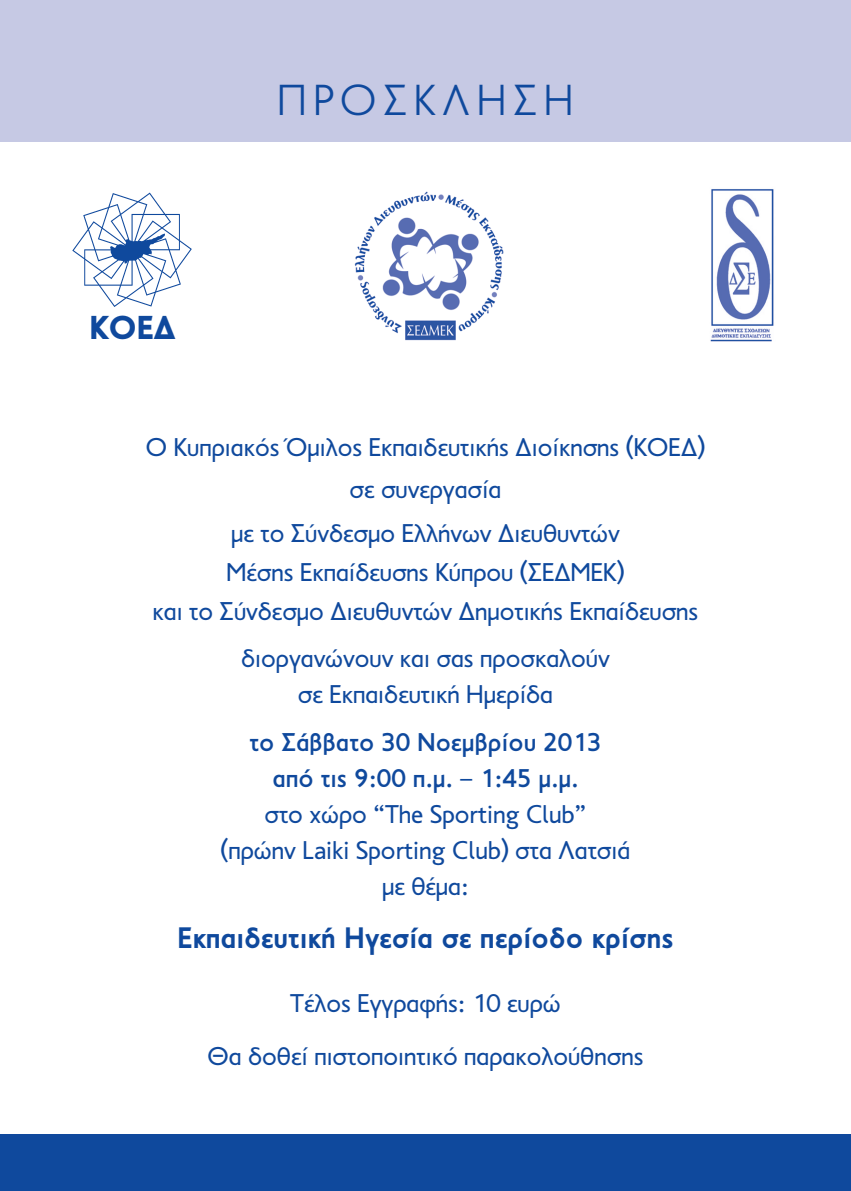
<style>
.page{position:relative;width:851px;height:1191px;background:#fff}
.page>*{position:absolute;margin:0;border:0;box-sizing:border-box;transform-origin:0 0}
.t1{font:300 44px "PF Transport";letter-spacing:.15em;color:#0f499d}
.t2{font:900 33.4px "PF Transport";color:#0f499d}
.t3{font:700 30px "PF Transport";color:#0f499d}
.t4{font:26px/36px "PF Transport";color:#0f499d;text-align:center}
.t5{font:500 26px/36px "PF Transport";color:#0f499d;text-align:center}
</style>
<div class="page">
<div style="left:0;top:0;width:850px;height:142px;background:#c6c9e4"></div>
<img style="left:354px;top:191px;width:150px;height:150px">
<img style="left:72px;top:192px;width:120px;height:115px">
<div style="left:0;top:1134px;width:850px;height:57px;background:#0f499d"></div>
<img style="left:710px;top:189px;width:64px;height:153px">
<p class="t2" style="left:90px;top:308px;width:88px">ΚΟΕΔ</p>
<h1 class="t1" style="left:277px;top:75px;width:298px">ΠΡΟΣΚΛΗΣΗ</h1>
<p class="t4" style="left:146px;top:429px;width:560px;line-height:41.6px">Ο Κυπριακός Όμιλος Εκπαιδευτικής Διοίκησης (ΚΟΕΔ) σε συνεργασία</p>
<p class="t4" style="left:152px;top:517px;width:547px;line-height:38.8px">με το Σύνδεσμο Eλλήνων Διευθυντών<br>Μέσης Εκπαίδευσης Κύπρου (ΣΕΔΜΕΚ)<br>και το Σύνδεσμο Διευθυντών Δημοτικής Εκπαίδευσης</p>
<p class="t4" style="left:241px;top:643px;width:370px">διοργανώνουν και σας προσκαλούν σε Εκπαιδευτική Ημερίδα</p>
<p class="t5" style="left:249px;top:724px;width:353px">το Σάββατο 30 Νοεμβρίου 2013 από τις 9:00 π.μ. – 1:45 μ.μ.</p>
<p class="t4" style="left:220px;top:799px;width:411px">στο χώρο “The Sporting Club”<br>(πρώην Laiki Sporting Club) στα Λατσιά με θέμα:</p>
<p class="t3" style="left:177px;top:920px;width:497px">Εκπαιδευτική Ηγεσία σε περίοδο κρίσης</p>
<p class="t4" style="left:207px;top:980px;width:437px;line-height:53px">Τέλος Εγγραφής: 10 ευρώ<br>Θα δοθεί πιστοποιητικό παρακολούθησης</p>
</div>
